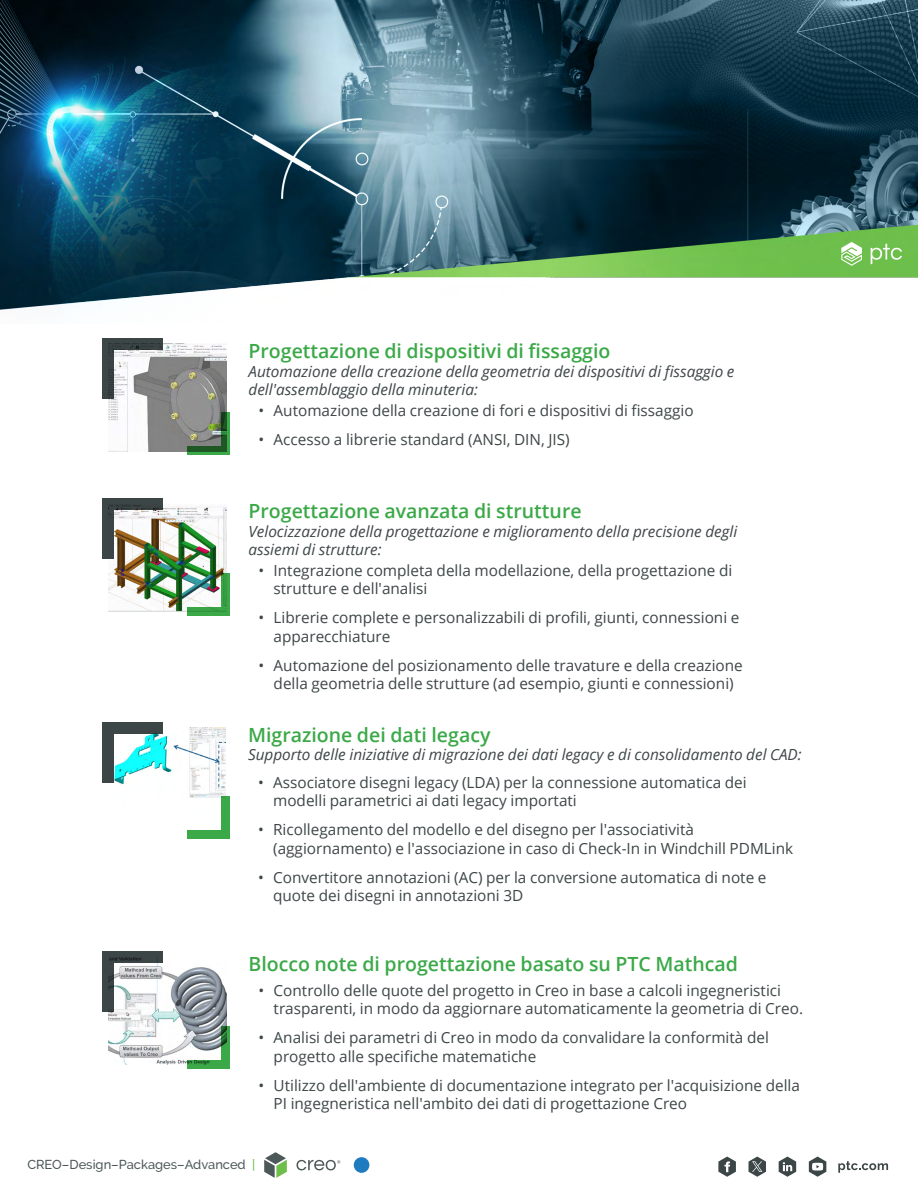
<style>
.page{position:relative;width:918px;height:1188px;background:#fff}
.page>*{position:absolute;margin:0;border:0;box-sizing:border-box;transform-origin:0 0}
.t1{font:600 19.5px "Open Sans";color:#3ba948}
.t2{font:15.3px/18.5px "Open Sans";color:#3d4647}
.t3{font:italic 15.3px/18.5px "Open Sans";color:#3d4647}
.t4{font:500 12.9px "PTC Raleway";color:#4d5859}
.s1{color:#6ebe4b}
</style>
<div class="page">
<svg style="left:296px;top:1160px;width:44px;height:10px"></svg>
<svg style="left:264px;top:1152px;width:23px;height:26px"></svg>
<svg style="left:718px;top:1157px;width:18px;height:20px"></svg>
<svg style="left:779px;top:1157px;width:17px;height:20px"></svg>
<svg style="left:809px;top:1157px;width:17px;height:20px"></svg>
<svg style="left:838px;top:1161px;width:50px;height:12px"></svg>
<svg style="left:749px;top:1157px;width:17px;height:20px"></svg>
<div style="left:354px;top:1157px;width:15px;height:16px;background:#1e7bc0;border-radius:50%"></div>
<img style="left:0;top:0;width:918px;height:310px">
<svg style="left:841px;top:242px;width:21px;height:24px"></svg>
<svg style="left:871px;top:244px;width:31px;height:20px"></svg>
<img style="left:108px;top:344px;width:118px;height:107px">
<div style="left:102px;top:338px;width:61px;height:12px;background:#3d4647"></div>
<div style="left:102px;top:338px;width:12px;height:61px;background:#3d4647"></div>
<svg style="left:188px;top:447px;width:33px;height:8px"></svg>
<svg style="left:221px;top:413px;width:9px;height:42px"></svg>
<img style="left:108px;top:506px;width:118px;height:105px">
<div style="left:102px;top:498px;width:61px;height:12px;background:#3d4647"></div>
<div style="left:102px;top:498px;width:12px;height:61px;background:#3d4647"></div>
<svg style="left:188px;top:607px;width:33px;height:8px"></svg>
<div style="left:221px;top:573px;width:9px;height:42px;background:#37a044"></div>
<img style="left:114px;top:728px;width:112px;height:103px">
<div style="left:102px;top:722px;width:61px;height:12px;background:#3d4647"></div>
<div style="left:102px;top:722px;width:12px;height:61px;background:#3d4647"></div>
<div style="left:187px;top:831px;width:42px;height:8px;background:#3ba948"></div>
<div style="left:221px;top:797px;width:8px;height:42px;background:#3ba948"></div>
<img style="left:108px;top:963px;width:118px;height:101px">
<svg style="left:114px;top:951px;width:49px;height:12px"></svg>
<div style="left:102px;top:951px;width:12px;height:61px;background:#3d4647"></div>
<svg style="left:188px;top:1060px;width:33px;height:8px"></svg>
<svg style="left:221px;top:1026px;width:9px;height:42px"></svg>
<p class="t1" style="left:249px;top:338px;width:363px">Progettazione di dispositivi di fissaggio</p>
<p class="t3" style="left:249px;top:361px;width:487px">Automazione della creazione della geometria dei dispositivi di fissaggio e dell'assemblaggio della minuteria:</p>
<p class="t2" style="left:274px;top:395px;width:422px;line-height:29.2px">Automazione della creazione di fori e dispositivi di fissaggio<br>Accesso a librerie standard (ANSI, DIN, JIS)</p>
<p class="t2" style="left:259px;top:395px;width:7px;line-height:29.2px">• •</p>
<p class="t1" style="left:249px;top:498px;width:335px">Progettazione avanzata di strutture</p>
<p class="t3" style="left:249px;top:522px;width:490px">Velocizzazione della progettazione e miglioramento della precisione degli assiemi di strutture:</p>
<p class="t2" style="left:274px;top:561px;width:460px">Integrazione completa della modellazione, della progettazione di strutture e dell'analisi</p>
<p class="t2" style="left:274px;top:608px;width:467px">Librerie complete e personalizzabili di profili, giunti, connessioni e apparecchiature</p>
<p class="t2" style="left:274px;top:656px;width:471px">Automazione del posizionamento delle travature e della creazione della geometria delle strutture (ad esempio, giunti e connessioni)</p>
<p class="t2" style="left:259px;top:561px;width:7px">•</p>
<p class="t2" style="left:259px;top:608px;width:7px">•</p>
<p class="t2" style="left:259px;top:656px;width:7px">•</p>
<p class="t1" style="left:248px;top:722px;width:244px">Migrazione dei dati legacy</p>
<p class="t3" style="left:248px;top:745px;width:555px">Supporto delle iniziative di migrazione dei dati legacy e di consolidamento del CAD:</p>
<p class="t2" style="left:273px;top:772px;width:475px">Associatore disegni legacy (LDA) per la connessione automatica dei modelli parametrici ai dati legacy importati</p>
<p class="t2" style="left:273px;top:820px;width:522px">Ricollegamento del modello e del disegno per l'associatività (aggiornamento) e l'associazione in caso di Check-In in Windchill PDMLink</p>
<p class="t2" style="left:273px;top:868px;width:495px">Convertitore annotazioni (AC) per la conversione automatica di note e quote dei disegni in annotazioni 3D</p>
<p class="t2" style="left:258px;top:772px;width:7px">•</p>
<p class="t2" style="left:258px;top:820px;width:7px">•</p>
<p class="t2" style="left:258px;top:868px;width:7px">•</p>
<p class="t1" style="left:249px;top:951px;width:491px">Blocco note di progettazione basato su PTC Mathcad</p>
<p class="t2" style="left:274px;top:980px;width:531px">Controllo delle quote del progetto in Creo in base a calcoli ingegneristici trasparenti, in modo da aggiornare automaticamente la geometria di Creo.</p>
<p class="t2" style="left:274px;top:1028px;width:497px">Analisi dei parametri di Creo in modo da convalidare la conformità del progetto alle specifiche matematiche</p>
<p class="t2" style="left:274px;top:1076px;width:528px">Utilizzo dell'ambiente di documentazione integrato per l'acquisizione della<br>PI ingegneristica nell'ambito dei dati di progettazione Creo</p>
<p class="t2" style="left:259px;top:980px;width:7px">•</p>
<p class="t2" style="left:259px;top:1028px;width:7px">•</p>
<p class="t2" style="left:259px;top:1076px;width:7px">•</p>
<p class="t4" style="left:27px;top:1157px;width:230px">CREO–Design–Packages–Advanced <span class="s1">|</span></p>
</div>
